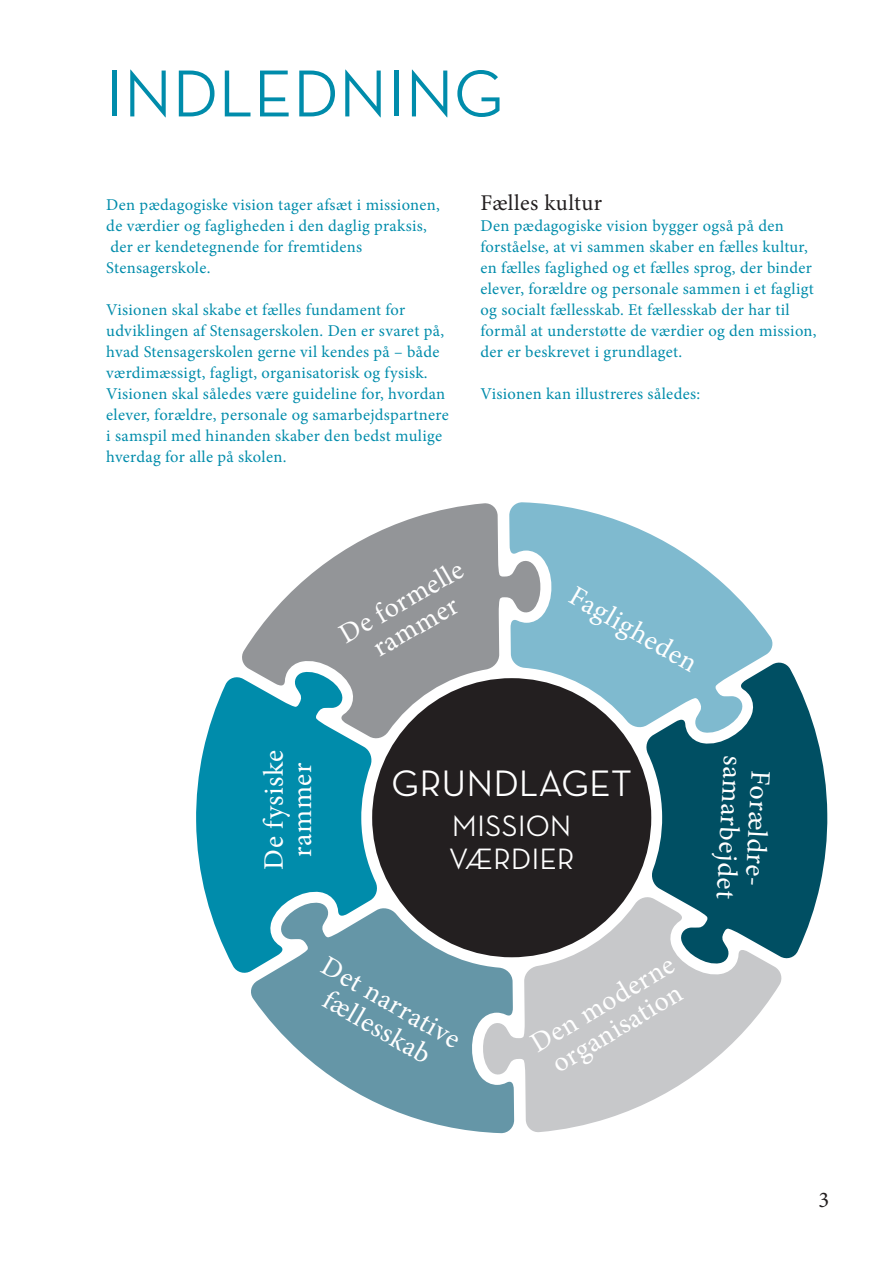
<style>
.page{position:relative;width:893px;height:1263px;background:#fff}
.page>*{position:absolute;margin:0;border:0;box-sizing:border-box;transform-origin:0 0}
.t1{font:500 67.5px "Neutra Disp";letter-spacing:.02em;color:#008cab}
.t2{font:500 37.5px "Neutra Disp";letter-spacing:.02em;color:#fff}
.t3{font:500 30px/33px "Neutra Disp";letter-spacing:.02em;color:#fff}
.t4{font:28.2px/28.2px "Minion Pro";letter-spacing:.02em;color:#fff;text-align:center}
.t5{font:22.5px "Minion Pro";letter-spacing:.02em;color:#231f20}
.t6{font:16.5px/21px "Minion Pro";letter-spacing:.02em;color:#008cab}
</style>
<div class="page">
<div style="left:372px;top:678px;width:279px;height:279px;background:#231f20;border-radius:50%"></div>
<svg style="left:196px;top:677px;width:183px;height:296px;fill:#008cab"></svg>
<svg style="left:249px;top:902px;width:234px;height:230px;fill:#6596a7"></svg>
<svg style="left:240px;top:503px;width:269px;height:237px;fill:#939598"></svg>
<svg style="left:509px;top:502px;width:264px;height:231px;fill:#7fbacf"></svg>
<svg style="left:645px;top:661px;width:182px;height:298px;fill:#004f63"></svg>
<svg style="left:483px;top:895px;width:300px;height:238px;fill:#c7c8ca"></svg>
<h1 class="t1" style="left:106px;top:56px;width:398px">INDLEDNING</h1>
<p class="t6" style="left:106px;top:194px;width:335px">Den pædagogiske vision tager afsæt i missionen, de værdier og fagligheden i den daglig praksis, der er kendetegnende for fremtidens Stensagerskole.</p>
<p class="t6" style="left:106px;top:299px;width:344px">Visionen skal skabe et fælles fundament for udviklingen af Stensagerskolen. Den er svaret på, hvad Stensagerskolen gerne vil kendes på – både værdimæssigt, fagligt, organisatorisk og fysisk.<br>Visionen skal således være guideline for, hvordan elever, forældre, personale og samarbejdspartnere i samspil med hinanden skaber den bedst mulige hverdag for alle på skolen.</p>
<h3 class="t5" style="left:480px;top:188px;width:123px">Fælles kultur</h3>
<p class="t6" style="left:480px;top:215px;width:338px">Den pædagogiske vision bygger også på den forståelse, at vi sammen skaber en fælles kultur, en fælles faglighed og et fælles sprog, der binder elever, forældre og personale sammen i et fagligt og socialt fællesskab. Et fællesskab der har til formål at understøtte de værdier og den mission, der er beskrevet i grundlaget.</p>
<p class="t6" style="left:480px;top:383px;width:221px">Visionen kan illustreres således:</p>
<h3 class="t4" style="left:334px;top:624px;width:140px;rotate:-30deg">De formelle rammer</h3>
<h3 class="t4" style="left:578px;top:582px;width:144px;rotate:30deg">Fagligheden</h3>
<h3 class="t4" style="left:260px;top:869px;width:121px;rotate:-90deg">De fysiske rammer</h3>
<h2 class="t2" style="left:392px;top:762px;width:241px">GRUNDLAGET</h2>
<h3 class="t3" style="left:449px;top:810px;width:127px">MISSION<br>VÆRDIER</h3>
<h3 class="t4" style="left:331px;top:951px;width:157px;rotate:30deg">Det narrative fællesskab</h3>
<h3 class="t4" style="left:526px;top:1033px;width:164px;text-align:left;rotate:-31deg">Den moderne organisation</h3>
<h3 class="t4" style="left:775px;top:758px;width:144px;rotate:93deg">Forældre&shy;samarbejdet</h3>
<h3 class="t5" style="left:818px;top:1185px;width:12px">3</h3>
</div>
